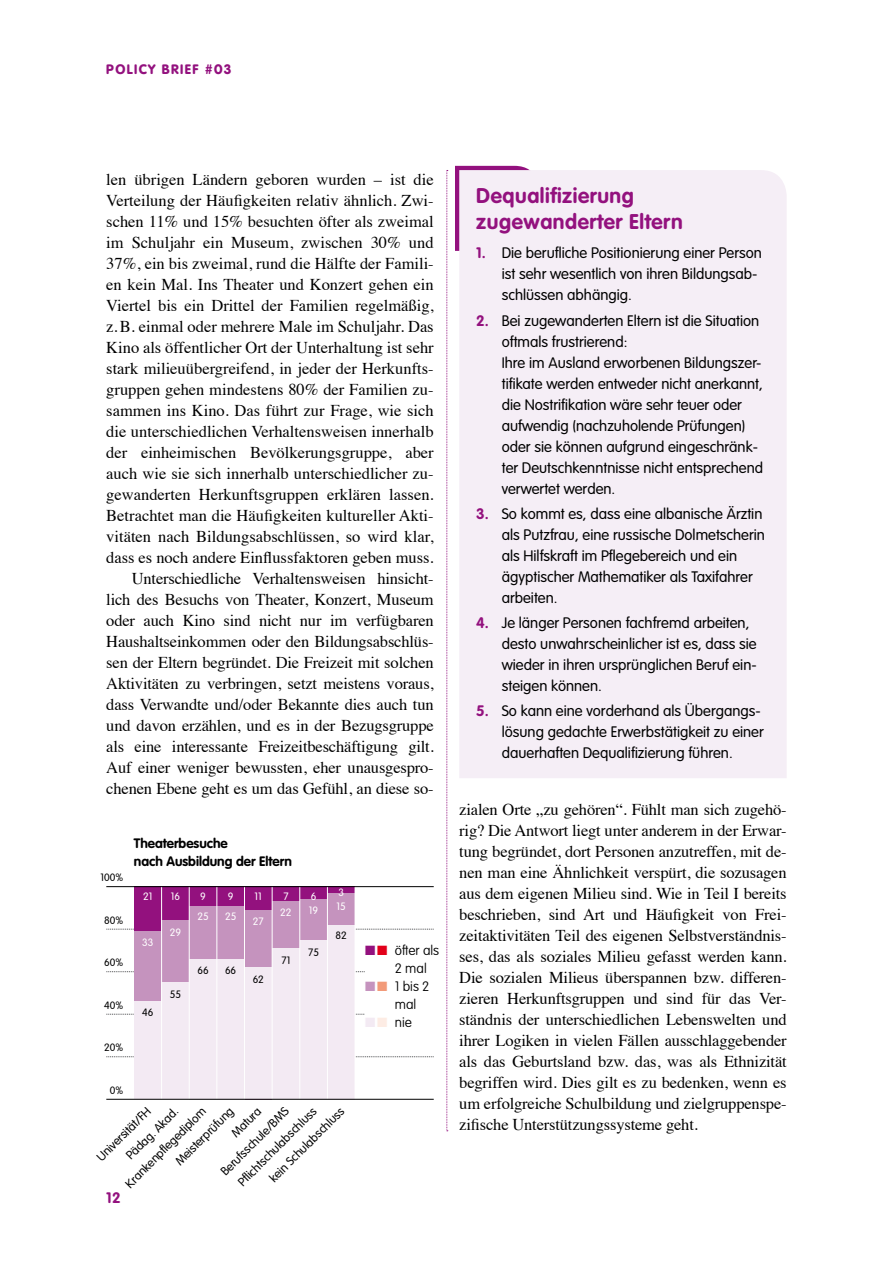
<style>
.page{position:relative;width:893px;height:1263px;background:#fff}
.page>*{position:absolute;margin:0;border:0;box-sizing:border-box;transform-origin:0 0}
.t1{font:700 21px/25.5px "VAG Rounded Std";letter-spacing:.025em;color:#93117e}
.t2{font:16.5px/21px "Times";color:#000;text-align:right}
.t3{font:300 15px/21px "VAG Rounded Std";color:#000}
.t4{font:700 15px "VAG Rounded Std";color:#93117e}
.t5{font:700 13.5px/18px "VAG Rounded Std";color:#000}
.t6{font:100 13.5px/18px "VAG Rounded Std";color:#000}
.t7{font:900 13.5px "VAG Rounded Std";letter-spacing:.1em;color:#93117e}
.t8{font:300 12px "VAG Rounded Std";color:#000}
.t9{font:300 10.5px "VAG Rounded Std";color:#000}
.t10{font:300 10.5px "VAG Rounded Std";color:#fff}
.s1{color:#93117e}
.s2{color:#e2001a}
.s3{color:#c593be}
.s4{color:#f29a79}
.s5{color:#f3eaf3}
.s6{color:#fdece4}
.s7{font-weight:700;color:#93117e}
</style>
<div class="page">
<svg style="left:446px;top:170px;width:2px;height:961px;background:#e5c7e0"></svg>
<svg style="left:455px;top:166px;width:75px;height:85px"></svg>
<div style="left:459px;top:170px;width:328px;height:608px;background:#f5eef6"></div>
<svg style="left:106px;top:1056px;width:328px;height:1px"></svg>
<svg style="left:106px;top:1014px;width:259px;height:1px"></svg>
<svg style="left:106px;top:971px;width:259px;height:1px"></svg>
<svg style="left:106px;top:929px;width:328px;height:1px"></svg>
<div style="left:134px;top:887px;width:28px;height:212px;background:#93117e"></div>
<div style="left:162px;top:887px;width:27px;height:212px;background:#93117e"></div>
<div style="left:189px;top:887px;width:28px;height:212px;background:#93117e"></div>
<div style="left:217px;top:887px;width:27px;height:212px;background:#93117e"></div>
<div style="left:244px;top:887px;width:28px;height:212px;background:#93117e"></div>
<div style="left:272px;top:887px;width:28px;height:212px;background:#93117e"></div>
<div style="left:300px;top:887px;width:27px;height:212px;background:#93117e"></div>
<div style="left:327px;top:887px;width:28px;height:212px;background:#93117e"></div>
<div style="left:134px;top:931px;width:28px;height:168px;background:#c593be"></div>
<div style="left:162px;top:921px;width:27px;height:178px;background:#c593be"></div>
<div style="left:189px;top:906px;width:28px;height:193px;background:#c593be"></div>
<div style="left:217px;top:906px;width:27px;height:193px;background:#c593be"></div>
<div style="left:244px;top:910px;width:28px;height:189px;background:#c593be"></div>
<div style="left:272px;top:901px;width:28px;height:198px;background:#c593be"></div>
<div style="left:300px;top:899px;width:27px;height:200px;background:#c593be"></div>
<div style="left:327px;top:893px;width:28px;height:206px;background:#c593be"></div>
<div style="left:134px;top:1001px;width:28px;height:98px;background:#f3eaf3"></div>
<div style="left:162px;top:982px;width:27px;height:117px;background:#f3eaf3"></div>
<div style="left:189px;top:959px;width:28px;height:140px;background:#f3eaf3"></div>
<div style="left:217px;top:959px;width:27px;height:140px;background:#f3eaf3"></div>
<div style="left:244px;top:967px;width:28px;height:132px;background:#f3eaf3"></div>
<div style="left:272px;top:948px;width:28px;height:151px;background:#f3eaf3"></div>
<div style="left:300px;top:940px;width:27px;height:159px;background:#f3eaf3"></div>
<div style="left:327px;top:925px;width:28px;height:174px;background:#f3eaf3"></div>
<hr style="left:161px;top:887px;width:1px;height:212px;background:#fff">
<hr style="left:189px;top:887px;width:1px;height:212px;background:#fff">
<hr style="left:217px;top:887px;width:1px;height:212px;background:#fff">
<hr style="left:244px;top:887px;width:1px;height:212px;background:#fff">
<hr style="left:272px;top:887px;width:1px;height:212px;background:#fff">
<hr style="left:300px;top:887px;width:1px;height:212px;background:#fff">
<hr style="left:327px;top:887px;width:1px;height:212px;background:#fff">
<hr style="left:355px;top:887px;width:1px;height:212px;background:#fff">
<hr style="left:106px;top:1099px;width:328px;height:1px;background:#000">
<hr style="left:106px;top:886px;width:328px;height:1px;background:#000">
<p class="t7" style="left:106px;top:61px;width:126px">POLICY BRIEF #03</p>
<p class="t2" style="left:106px;top:168px;width:329px">len übrigen Ländern geboren wurden – ist die Verteilung der Häufigkeiten relativ ähnlich. Zwi&shy;schen 11% und 15% besuchten öfter als zweimal im Schuljahr ein Museum, zwischen 30% und 37%, ein bis zweimal, rund die Hälfte der Famili&shy;en kein Mal. Ins Theater und Konzert gehen ein Viertel bis ein Drittel der Familien regelmäßig, z.B. einmal oder mehrere Male im Schuljahr. Das Kino als öffentlicher Ort der Unterhaltung ist sehr stark milieuübergreifend, in jeder der Herkunfts&shy;gruppen gehen mindestens 80% der Familien zu&shy;sammen ins Kino. Das führt zur Frage, wie sich die unterschiedlichen Verhaltensweisen innerhalb der einheimischen Bevölkerungsgruppe, aber auch wie sie sich innerhalb unterschiedlicher zu&shy;gewanderten Herkunftsgruppen erklären lassen.<br>Betrachtet man die Häufigkeiten kultureller Akti&shy;vitäten nach Bildungsabschlüssen, so wird klar, dass es noch andere Einflussfaktoren geben muss.<br>Unterschiedliche Verhaltensweisen hinsicht&shy;lich des Besuchs von Theater, Konzert, Museum oder auch Kino sind nicht nur im verfügbaren Haushaltseinkommen oder den Bildungsabschlüs&shy;sen der Eltern begründet. Die Freizeit mit solchen Aktivitäten zu verbringen, setzt meistens voraus, dass Verwandte und/oder Bekannte dies auch tun und davon erzählen, und es in der Bezugsgruppe als eine interessante Freizeitbeschäftigung gilt.<br>Auf einer weniger bewussten, eher unausgespro&shy;chenen Ebene geht es um das Gefühl, an diese so-</p>
<p class="t5" style="left:134px;top:835px;width:160px">Theaterbesuche<br>nach Ausbildung der Eltern</p>
<p class="t9" style="left:101px;top:871px;width:24px">100%</p>
<p class="t9" style="left:104px;top:914px;width:21px">80%</p>
<p class="t9" style="left:104px;top:956px;width:21px">60%</p>
<p class="t9" style="left:104px;top:999px;width:21px">40%</p>
<p class="t9" style="left:104px;top:1041px;width:21px">20%</p>
<p class="t9" style="left:110px;top:1084px;width:15px">0%</p>
<p class="t8" style="left:94px;top:1154px;width:72px;rotate:-45deg">Universität/FH</p>
<p class="t10" style="left:338px;top:886px;width:7px">3</p>
<p class="t10" style="left:143px;top:890px;width:11px">21</p>
<p class="t10" style="left:171px;top:890px;width:11px">16</p>
<p class="t10" style="left:200px;top:890px;width:7px">9</p>
<p class="t10" style="left:228px;top:890px;width:7px">9</p>
<p class="t10" style="left:255px;top:890px;width:9px">11</p>
<p class="t10" style="left:283px;top:890px;width:7px">7</p>
<p class="t10" style="left:311px;top:890px;width:7px">6</p>
<p class="t10" style="left:337px;top:900px;width:11px">15</p>
<p class="t10" style="left:280px;top:906px;width:13px">22</p>
<p class="t10" style="left:309px;top:904px;width:11px">19</p>
<p class="t10" style="left:197px;top:910px;width:13px">25</p>
<p class="t10" style="left:225px;top:910px;width:13px">25</p>
<p class="t10" style="left:253px;top:915px;width:12px">27</p>
<p class="t10" style="left:170px;top:926px;width:13px">29</p>
<p class="t9" style="left:336px;top:930px;width:13px">82</p>
<p class="t10" style="left:142px;top:937px;width:13px">33</p>
<p class="t9" style="left:308px;top:947px;width:12px">75</p>
<p class="t9" style="left:281px;top:954px;width:10px">71</p>
<p class="t9" style="left:197px;top:964px;width:13px">66</p>
<p class="t9" style="left:225px;top:964px;width:13px">66</p>
<p class="t9" style="left:253px;top:973px;width:13px">62</p>
<p class="t9" style="left:170px;top:988px;width:13px">55</p>
<p class="t9" style="left:142px;top:1007px;width:13px">46</p>
<p class="t8" style="left:218px;top:1168px;width:92px;rotate:-45deg">Berufsschule/BMS</p>
<p class="t8" style="left:235px;top:1179px;width:107px;rotate:-45deg">Pfl ichtschulabschluss</p>
<p class="t8" style="left:267px;top:1175px;width:102px;rotate:-45deg">kein Schulabschluss</p>
<p class="t8" style="left:123px;top:1181px;width:110px;rotate:-45deg">Krankenpfl egediplom</p>
<p class="t8" style="left:228px;top:1130px;width:38px;rotate:-45deg">Matura</p>
<p class="t8" style="left:173px;top:1159px;width:78px;rotate:-45deg">Meisterprüfung</p>
<p class="t8" style="left:123px;top:1152px;width:70px;rotate:-45deg">Pädag. Akad.</p>
<p class="t4" style="left:106px;top:1189px;width:16px">12</p>
<p class="t6" style="left:395px;top:942px;width:46px;text-indent:-30px"><span class="s1">■</span><span class="s2">■</span> öfter als<br>2 mal</p>
<p class="t6" style="left:395px;top:978px;width:36px;text-indent:-30px"><span class="s3">■</span><span class="s4">■</span> 1 bis 2 mal</p>
<p class="t6" style="left:365px;top:1014px;width:48px"><span class="s5">■</span><span class="s6">■</span> nie</p>
<p class="t1" style="left:476px;top:184px;width:208px">Dequalifizierung zugewanderter Eltern</p>
<p class="t3" style="left:502px;top:243px;width:262px;text-indent:-26px"><span class="s7">1.</span> Die berufliche Positionierung einer Person ist sehr wesentlich von ihren Bildungsab&shy;schlüssen abhängig.</p>
<p class="t3" style="left:502px;top:310px;width:263px;text-indent:-26px"><span class="s7">2.</span> Bei zugewanderten Eltern ist die Situation oftmals frustrierend:<br>Ihre im Ausland erworbenen Bildungszer&shy;tifikate werden entweder nicht anerkannt, die Nostrifikation wäre sehr teuer oder aufwendig (nachzuholende Prüfungen) oder sie können aufgrund eingeschränk&shy;ter Deutschkenntnisse nicht entsprechend verwertet werden.</p>
<p class="t3" style="left:502px;top:504px;width:265px;text-indent:-26px"><span class="s7">3.</span> So kommt es, dass eine albanische Ärztin als Putzfrau, eine russische Dolmetscherin als Hilfskraft im Pflegebereich und ein ägyptischer Mathematiker als Taxifahrer arbeiten.</p>
<p class="t3" style="left:502px;top:613px;width:256px;text-indent:-26px"><span class="s7">4.</span> Je länger Personen fachfremd arbeiten, desto unwahrscheinlicher ist es, dass sie wieder in ihren ursprünglichen Beruf ein&shy;steigen können.</p>
<p class="t3" style="left:502px;top:701px;width:263px;text-indent:-26px"><span class="s7">5.</span> So kann eine vorderhand als Übergangs&shy;lösung gedachte Erwerbstätigkeit zu einer dauerhaften Dequalifizierung führen.</p>
<p class="t2" style="left:459px;top:798px;width:329px;text-align:justify">zialen Orte „zu gehören“. Fühlt man sich zugehö&shy;rig? Die Antwort liegt unter anderem in der Erwar&shy;tung begründet, dort Personen anzutreffen, mit de&shy;nen man eine Ähnlichkeit verspürt, die sozusagen aus dem eigenen Milieu sind. Wie in Teil I bereits beschrieben, sind Art und Häufigkeit von Frei&shy;zeitaktivitäten Teil des eigenen Selbstverständnis&shy;ses, das als soziales Milieu gefasst werden kann.<br>Die sozialen Milieus überspannen bzw. differen&shy;zieren Herkunftsgruppen und sind für das Ver&shy;ständnis der unterschiedlichen Lebenswelten und ihrer Logiken in vielen Fällen ausschlaggebender als das Geburtsland bzw. das, was als Ethnizität begriffen wird. Dies gilt es zu bedenken, wenn es um erfolgreiche Schulbildung und zielgruppenspe&shy;zifische Unterstützungssysteme geht.</p>
</div>
